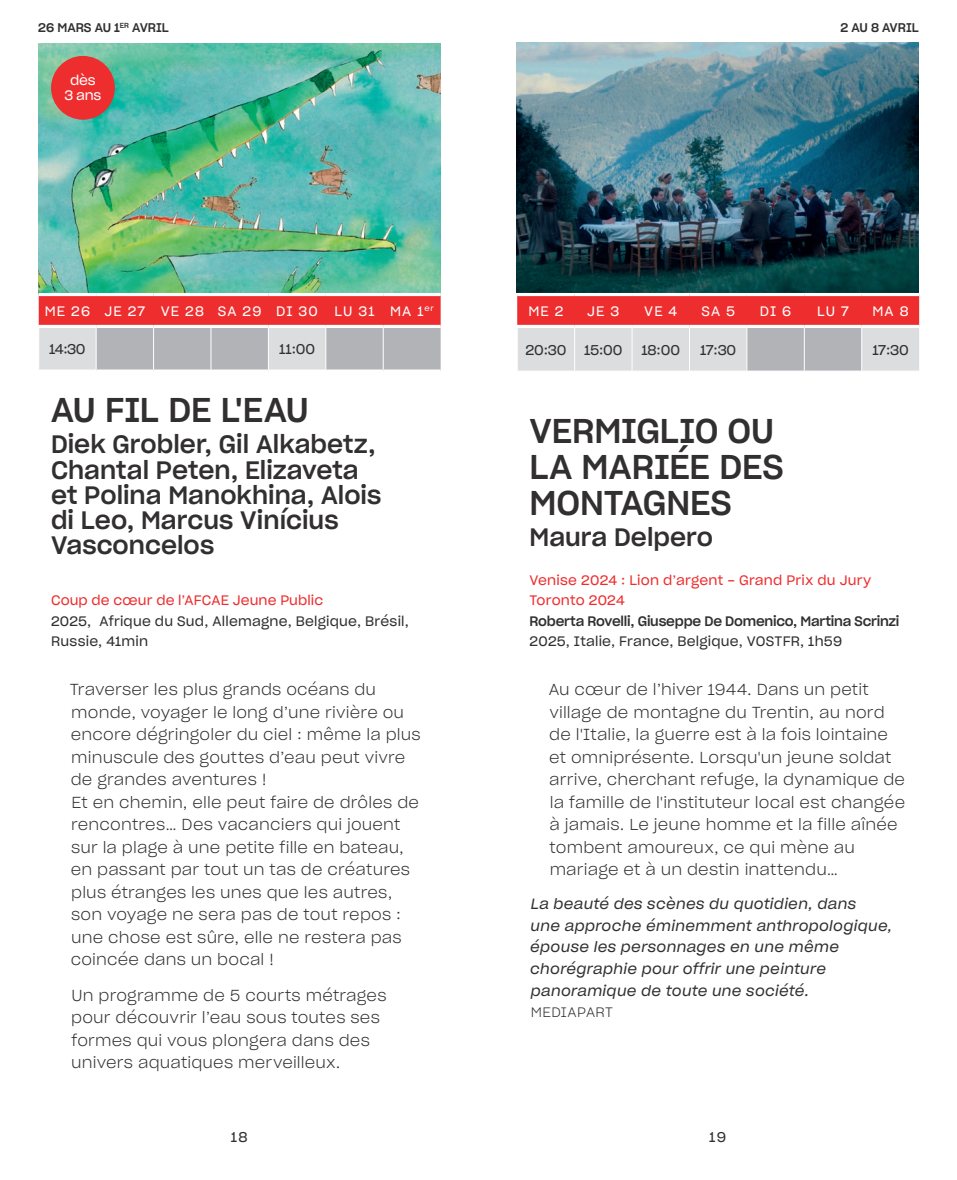
<style>
.page{position:relative;width:957px;height:1180px;background:#fff}
.page>*{position:absolute;margin:0;border:0;box-sizing:border-box;transform-origin:0 0}
._3_-_Titre{font:33.75px/36px "Sharp Grotesk Medium 20";letter-spacing:-.005em;color:#312f30}
._3_-_Titre-2{font:24.75px/25.2px "Sharp Grotesk Medium 20";letter-spacing:.005em;color:#312f30}
._8_-_Texte{font:15.75px/22.5px "Sharp Grotesk Light 20";letter-spacing:.01em;color:#312f30}
._8_-_Texte-2{font:14.62px/21.6px "Sharp Grotesk Book Italic 20";letter-spacing:.025em;color:#312f30}
.CAL_-_Heure{font:13.95px "Sharp Grotesk Book 20";letter-spacing:-.015em;color:#312f30}
._7_-_Fiche_techn{font:13.5px/20.2px "Sharp Grotesk Book 20";letter-spacing:.015em;color:#312f30}
._7_-_Fiche_techn-2{font:13.5px "Sharp Grotesk Book 20";letter-spacing:.015em;color:#ee2d2e}
.CAL_-_Semaine___Jour{font:13.5px "Sharp Grotesk Book 20";letter-spacing:.09em;color:#fff}
._7_-_Fiche_techn-3{font:13.5px "Sharp Grotesk Medium 20";letter-spacing:-.015em;color:#312f30}
._8_-_Texte-3{font:13.5px "Sharp Grotesk Light 20";letter-spacing:.025em;color:#312f30}
._1_-_Age{font:13.5px/15.8px "Sharp Grotesk Book 20";letter-spacing:-.025em;color:#fff;text-align:center}
._7_-_Fiche_techn-4{font:12.38px "Sharp Grotesk Medium 20";letter-spacing:-.005em;color:#312f30}
</style>
<div class="page">
<img style="left:38px;top:43px;width:402px;height:250px">
<svg style="left:39px;top:296px;width:402px;height:73px;background:#d28385"></svg>
<hr style="left:38px;top:325px;width:58px;height:3px;background:#fff">
<hr style="left:96px;top:325px;width:58px;height:3px;background:#fff">
<hr style="left:154px;top:325px;width:57px;height:3px;background:#fff">
<hr style="left:211px;top:325px;width:57px;height:3px;background:#fff">
<hr style="left:268px;top:325px;width:58px;height:3px;background:#fff">
<hr style="left:326px;top:325px;width:57px;height:3px;background:#fff">
<hr style="left:383px;top:325px;width:58px;height:3px;background:#fff">
<hr style="left:96px;top:328px;width:1px;height:41px;background:#fff">
<hr style="left:210px;top:328px;width:1px;height:41px;background:#fff">
<hr style="left:268px;top:328px;width:1px;height:41px;background:#fff">
<hr style="left:325px;top:328px;width:1px;height:41px;background:#fff">
<hr style="left:153px;top:328px;width:1px;height:41px;background:#fff">
<hr style="left:383px;top:328px;width:1px;height:41px;background:#fff">
<svg style="left:39px;top:369px;width:57px;height:1px"></svg>
<svg style="left:96px;top:369px;width:58px;height:2px"></svg>
<svg style="left:154px;top:369px;width:57px;height:1px"></svg>
<svg style="left:211px;top:369px;width:57px;height:1px"></svg>
<svg style="left:268px;top:369px;width:58px;height:2px"></svg>
<svg style="left:326px;top:369px;width:57px;height:1px"></svg>
<svg style="left:383px;top:369px;width:58px;height:2px"></svg>
<div style="left:51px;top:56px;width:64px;height:64px;background:#ee2d2e;border-radius:50%"></div>
<img style="left:517px;top:43px;width:401px;height:250px">
<svg style="left:517px;top:296px;width:402px;height:75px;background:#dc8f91"></svg>
<hr style="left:517px;top:325px;width:57px;height:3px;background:#fff">
<hr style="left:574px;top:325px;width:58px;height:3px;background:#fff">
<hr style="left:632px;top:325px;width:57px;height:3px;background:#fff">
<hr style="left:689px;top:325px;width:58px;height:3px;background:#fff">
<hr style="left:747px;top:325px;width:57px;height:3px;background:#fff">
<hr style="left:804px;top:325px;width:57px;height:3px;background:#fff">
<hr style="left:861px;top:325px;width:58px;height:3px;background:#fff">
<hr style="left:517px;top:328px;width:1px;height:43px;background:#fff">
<hr style="left:574px;top:328px;width:1px;height:43px;background:#fff">
<hr style="left:631px;top:328px;width:1px;height:43px;background:#fff">
<hr style="left:689px;top:328px;width:1px;height:43px;background:#fff">
<hr style="left:746px;top:328px;width:1px;height:43px;background:#fff">
<hr style="left:804px;top:328px;width:1px;height:43px;background:#fff">
<hr style="left:861px;top:328px;width:1px;height:43px;background:#fff">
<p class="_7_-_Fiche_techn-4" style="left:38px;top:17px;width:132px">26 MARS AU 1<sup>ER</sup> AVRIL</p>
<p class="_1_-_Age" style="left:65px;top:71px;width:38px">dès<br>3 ans</p>
<p class="CAL_-_Semaine___Jour" style="left:45px;top:300px;width:47px">ME 26</p>
<p class="CAL_-_Semaine___Jour" style="left:104px;top:300px;width:42px">JE 27</p>
<p class="CAL_-_Semaine___Jour" style="left:161px;top:300px;width:45px">VE 28</p>
<p class="CAL_-_Semaine___Jour" style="left:218px;top:300px;width:45px">SA 29</p>
<p class="CAL_-_Semaine___Jour" style="left:276px;top:300px;width:43px">DI 30</p>
<p class="CAL_-_Semaine___Jour" style="left:334px;top:300px;width:42px">LU 31</p>
<p class="CAL_-_Semaine___Jour" style="left:390px;top:300px;width:45px">MA 1<sup>er</sup></p>
<p class="CAL_-_Heure" style="left:49px;top:338px;width:38px">14:30</p>
<p class="CAL_-_Heure" style="left:279px;top:338px;width:38px">11:00</p>
<p class="_3_-_Titre" style="left:51px;top:390px;width:259px">AU FIL DE L'EAU</p>
<p class="_3_-_Titre-2" style="left:51px;top:430px;width:332px">Diek Grobler, Gil Alkabetz,<br>Chantal Peten, Elizaveta et Polina Manokhina, Alois di Leo, Marcus Vinícius<br>Vasconcelos</p>
<p class="_7_-_Fiche_techn-2" style="left:51px;top:590px;width:274px">Coup de cœur de l’AFCAE Jeune Public</p>
<p class="_7_-_Fiche_techn" style="left:51px;top:610px;width:359px">2025, Afrique du Sud, Allemagne, Belgique, Brésil,<br>Russie, 41min</p>
<p class="_8_-_Texte" style="left:70px;top:677px;width:352px">Traverser les plus grands océans du monde, voyager le long d’une rivière ou encore dégringoler du ciel : même la plus minuscule des gouttes d’eau peut vivre de grandes aventures !<br>Et en chemin, elle peut faire de drôles de rencontres… Des vacanciers qui jouent sur la plage à une petite fille en bateau, en passant par tout un tas de créatures plus étranges les unes que les autres, son voyage ne sera pas de tout repos : une chose est sûre, elle ne restera pas coincée dans un bocal !</p>
<p class="_8_-_Texte" style="left:71px;top:983px;width:317px">Un programme de 5 courts métrages pour découvrir l’eau sous toutes ses formes qui vous plongera dans des univers aquatiques merveilleux.</p>
<p class="_7_-_Fiche_techn-4" style="left:840px;top:17px;width:80px">2 AU 8 AVRIL</p>
<p class="CAL_-_Semaine___Jour" style="left:528px;top:300px;width:37px">ME 2</p>
<p class="CAL_-_Semaine___Jour" style="left:587px;top:300px;width:34px">JE 3</p>
<p class="CAL_-_Semaine___Jour" style="left:644px;top:300px;width:35px">VE 4</p>
<p class="CAL_-_Semaine___Jour" style="left:701px;top:300px;width:35px">SA 5</p>
<p class="CAL_-_Semaine___Jour" style="left:760px;top:300px;width:33px">DI 6</p>
<p class="CAL_-_Semaine___Jour" style="left:817px;top:300px;width:33px">LU 7</p>
<p class="CAL_-_Semaine___Jour" style="left:872px;top:300px;width:38px">MA 8</p>
<p class="CAL_-_Heure" style="left:525px;top:339px;width:43px">20:30</p>
<p class="CAL_-_Heure" style="left:584px;top:339px;width:40px">15:00</p>
<p class="CAL_-_Heure" style="left:641px;top:339px;width:40px">18:00</p>
<p class="CAL_-_Heure" style="left:700px;top:339px;width:38px">17:30</p>
<p class="CAL_-_Heure" style="left:872px;top:339px;width:38px">17:30</p>
<p class="_3_-_Titre" style="left:529px;top:410px;width:255px">VERMIGLIO OU<br>LA MARIÉE DES<br>MONTAGNES</p>
<p class="_3_-_Titre-2" style="left:529px;top:523px;width:185px">Maura Delpero</p>
<p class="_7_-_Fiche_techn-2" style="left:529px;top:569px;width:343px">Venise 2024 : Lion d’argent - Grand Prix du Jury</p>
<p class="_7_-_Fiche_techn-2" style="left:529px;top:590px;width:97px">Toronto 2024</p>
<p class="_7_-_Fiche_techn-3" style="left:529px;top:609px;width:371px">Roberta Rovelli, Giuseppe De Domenico, Martina Scrinzi</p>
<p class="_7_-_Fiche_techn" style="left:529px;top:630px;width:314px">2025, Italie, France, Belgique, VOSTFR, 1h59</p>
<p class="_8_-_Texte" style="left:549px;top:677px;width:358px">Au cœur de l’hiver 1944. Dans un petit village de montagne du Trentin, au nord de l'Italie, la guerre est à la fois lointaine et omniprésente. Lorsqu'un jeune soldat arrive, cherchant refuge, la dynamique de la famille de l'instituteur local est changée à jamais. Le jeune homme et la fille aînée tombent amoureux, ce qui mène au mariage et à un destin inattendu…</p>
<p class="_8_-_Texte-2" style="left:530px;top:893px;width:363px">La beauté des scènes du quotidien, dans<br>une approche éminemment anthropologique, épouse les personnages en une même chorégraphie pour offrir une peinture panoramique de toute une société.</p>
<p class="_8_-_Texte-3" style="left:531px;top:1002px;width:84px">MEDIAPART</p>
<p class="CAL_-_Heure" style="left:231px;top:1125px;width:18px">18</p>
<p class="CAL_-_Heure" style="left:709px;top:1125px;width:18px">19</p>
</div>
